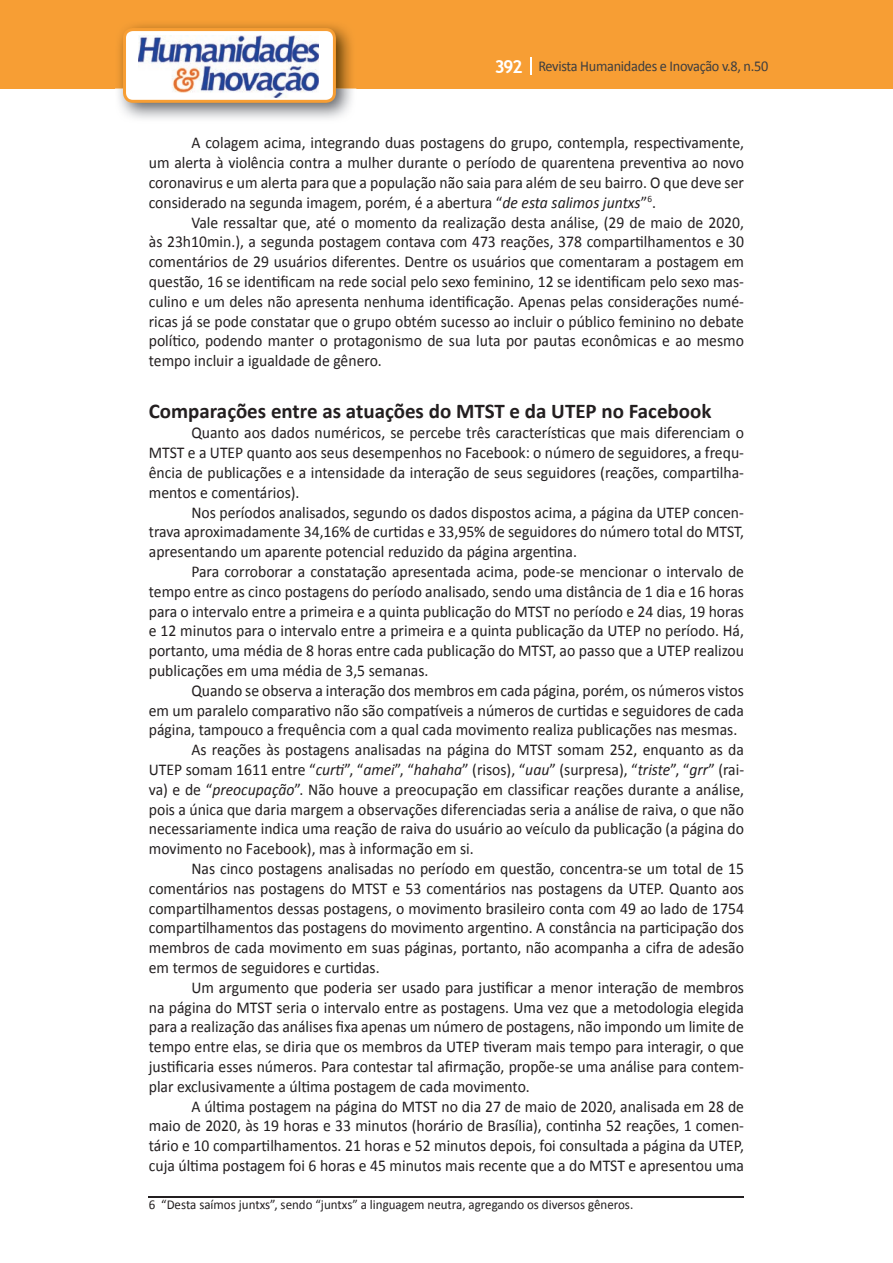
<style>
.page{position:relative;width:893px;height:1263px;background:#fff}
.page>*{position:absolute;margin:0;border:0;box-sizing:border-box;transform-origin:0 0}
.t1{font:700 21px "Calibri";color:#231f20}
.t2{font:16.5px/19.8px "Calibri";color:#231f20;text-align:justify;scale:.95 1}
.t3{font:15px "Calibri";letter-spacing:-.02em;color:#3e3e3f;scale:.95 1}
.t4{font:13.5px "Calibri";color:#231f20;scale:.96 1}
.s1{font-family:"Trebuchet MS";font-weight:700;font-size:18px;color:#fff}
.s2{font-style:italic}
</style>
<div class="page">
<div style="left:0;top:0;width:893px;height:88px;background:#f79e34"></div>
<svg style="left:530px;top:57px;width:2px;height:18px"></svg>
<img style="left:115px;top:24px;width:241px;height:95px">
<svg style="left:123px;top:28px;width:213px;height:75px"></svg>
<hr style="left:149px;top:1196px;width:595px;height:2px;background:#231f20">
<p class="t3" style="left:495px;top:57px;width:290px"><span class="s1">392</span> Revista Humanidades e Inovação v.8, n.50</p>
<p class="t2" style="left:149px;top:133px;width:628px;text-indent:43px">A colagem acima, integrando duas postagens do grupo, contempla, respectivamente, um alerta à violência contra a mulher durante o período de quarentena preventiva ao novo coronavirus e um alerta para que a população não saia para além de seu bairro. O que deve ser considerado na segunda imagem, porém, é a abertura “<span class="s2">de esta salimos juntxs</span>”<sup>6</sup>.</p>
<p class="t2" style="left:149px;top:212px;width:628px;text-indent:43px">Vale ressaltar que, até o momento da realização desta análise, (29 de maio de 2020, às 23h10min.), a segunda postagem contava com 473 reações, 378 compartilhamentos e 30 comentários de 29 usuários diferentes. Dentre os usuários que comentaram a postagem em questão, 16 se identificam na rede social pelo sexo feminino, 12 se identificam pelo sexo mas&shy;culino e um deles não apresenta nenhuma identificação. Apenas pelas considerações numé&shy;ricas já se pode constatar que o grupo obtém sucesso ao incluir o público feminino no debate político, podendo manter o protagonismo de sua luta por pautas econômicas e ao mesmo tempo incluir a igualdade de gênero.</p>
<p class="t1" style="left:149px;top:398px;width:564px">Comparações entre as atuações do MTST e da UTEP no Facebook</p>
<p class="t2" style="left:149px;top:423px;width:628px;text-indent:43px">Quanto aos dados numéricos, se percebe três características que mais diferenciam o MTST e a UTEP quanto aos seus desempenhos no Facebook: o número de seguidores, a frequ&shy;ência de publicações e a intensidade da interação de seus seguidores (reações, compartilha&shy;mentos e comentários).</p>
<p class="t2" style="left:149px;top:502px;width:628px;text-indent:43px">Nos períodos analisados, segundo os dados dispostos acima, a página da UTEP concen&shy;trava aproximadamente 34,16% de curtidas e 33,95% de seguidores do número total do MTST, apresentando um aparente potencial reduzido da página argentina.</p>
<p class="t2" style="left:149px;top:562px;width:628px;text-indent:43px">Para corroborar a constatação apresentada acima, pode-se mencionar o intervalo de tempo entre as cinco postagens do período analisado, sendo uma distância de 1 dia e 16 horas para o intervalo entre a primeira e a quinta publicação do MTST no período e 24 dias, 19 horas e 12 minutos para o intervalo entre a primeira e a quinta publicação da UTEP no período. Há, portanto, uma média de 8 horas entre cada publicação do MTST, ao passo que a UTEP realizou publicações em uma média de 3,5 semanas.</p>
<p class="t2" style="left:191px;top:680px;width:583px">Quando se observa a interação dos membros em cada página, porém, os números vistos</p>
<p class="t2" style="left:149px;top:700px;width:628px">em um paralelo comparativo não são compatíveis a números de curtidas e seguidores de cada</p>
<p class="t2" style="left:149px;top:720px;width:621px">página, tampouco a frequência com a qual cada movimento realiza publicações nas mesmas.</p>
<p class="t2" style="left:191px;top:740px;width:583px">As reações às postagens analisadas na página do MTST somam 252, enquanto as da</p>
<p class="t2" style="left:149px;top:760px;width:628px">UTEP somam 1611 entre “<span class="s2">curti</span>”, “<span class="s2">amei</span>”, “<span class="s2">hahaha</span>” (risos), “<span class="s2">uau</span>” (surpresa), “<span class="s2">triste</span>”, “<span class="s2">grr</span>” (rai-</p>
<p class="t2" style="left:149px;top:779px;width:628px">va) e de “<span class="s2">preocupação</span>”. Não houve a preocupação em classificar reações durante a análise,</p>
<p class="t2" style="left:149px;top:799px;width:628px">pois a única que daria margem a observações diferenciadas seria a análise de raiva, o que não</p>
<p class="t2" style="left:149px;top:819px;width:628px">necessariamente indica uma reação de raiva do usuário ao veículo da publicação (a página do</p>
<p class="t2" style="left:149px;top:839px;width:344px">movimento no Facebook), mas à informação em si.</p>
<p class="t2" style="left:191px;top:859px;width:583px">Nas cinco postagens analisadas no período em questão, concentra-se um total de 15</p>
<p class="t2" style="left:149px;top:878px;width:628px">comentários nas postagens do MTST e 53 comentários nas postagens da UTEP. Quanto aos</p>
<p class="t2" style="left:149px;top:898px;width:628px">compartilhamentos dessas postagens, o movimento brasileiro conta com 49 ao lado de 1754</p>
<p class="t2" style="left:149px;top:918px;width:628px">compartilhamentos das postagens do movimento argentino. A constância na participação dos</p>
<p class="t2" style="left:149px;top:938px;width:628px">membros de cada movimento em suas páginas, portanto, não acompanha a cifra de adesão</p>
<p class="t2" style="left:149px;top:958px;width:244px">em termos de seguidores e curtidas.</p>
<p class="t2" style="left:191px;top:977px;width:583px">Um argumento que poderia ser usado para justificar a menor interação de membros</p>
<p class="t2" style="left:149px;top:997px;width:628px">na página do MTST seria o intervalo entre as postagens. Uma vez que a metodologia elegida</p>
<p class="t2" style="left:149px;top:1017px;width:628px">para a realização das análises fixa apenas um número de postagens, não impondo um limite de</p>
<p class="t2" style="left:149px;top:1037px;width:628px">tempo entre elas, se diria que os membros da UTEP tiveram mais tempo para interagir, o que</p>
<p class="t2" style="left:149px;top:1057px;width:628px">justificaria esses números. Para contestar tal afirmação, propõe-se uma análise para contem-</p>
<p class="t2" style="left:149px;top:1076px;width:403px">plar exclusivamente a última postagem de cada movimento.</p>
<p class="t2" style="left:191px;top:1096px;width:583px">A última postagem na página do MTST no dia 27 de maio de 2020, analisada em 28 de</p>
<p class="t2" style="left:149px;top:1116px;width:628px">maio de 2020, às 19 horas e 33 minutos (horário de Brasília), continha 52 reações, 1 comen-</p>
<p class="t2" style="left:149px;top:1136px;width:628px">tário e 10 compartilhamentos. 21 horas e 52 minutos depois, foi consultada a página da UTEP,</p>
<p class="t2" style="left:149px;top:1156px;width:628px">cuja última postagem foi 6 horas e 45 minutos mais recente que a do MTST e apresentou uma</p>
<p class="t4" style="left:149px;top:1196px;width:506px">6 “Desta saímos juntxs”, sendo “juntxs” a linguagem neutra, agregando os diversos gêneros.</p>
</div>
